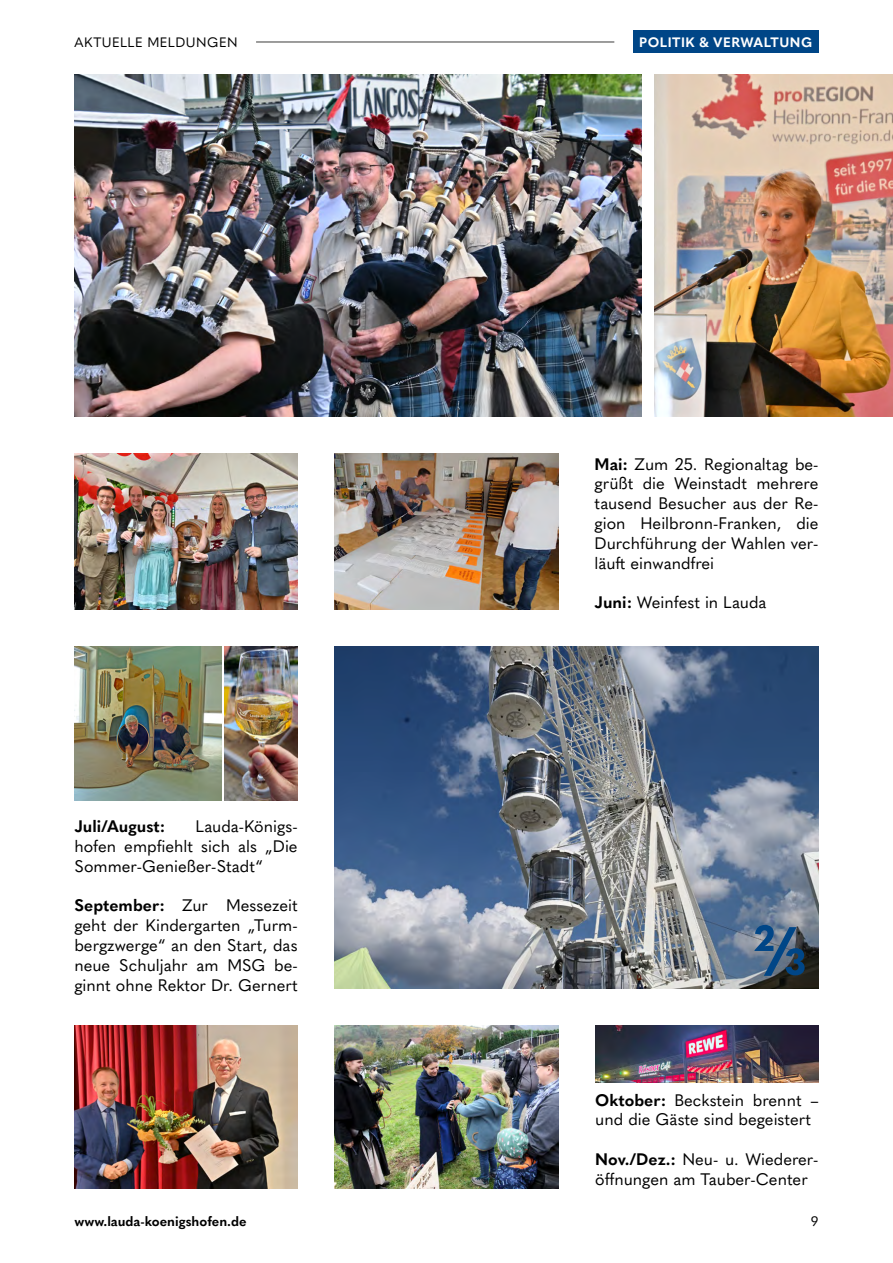
<style>
.page{position:relative;width:893px;height:1263px;background:#fff}
.page>*{position:absolute;margin:0;border:0;box-sizing:border-box;transform-origin:0 0}
.t1{font:16.5px/19.8px "Quasimoda";color:#000;text-align:justify}
.t2{font:700 16.5px "Quasimoda";color:#000}
.t3{font:700 13.5px "Quasimoda";color:#000}
.t4{font:13.5px "Quasimoda";letter-spacing:.04em;color:#000}
.t5{font:700 13.5px "Quasimoda";letter-spacing:.035em;color:#fff}
.s1{font-weight:700}
</style>
<div class="page">
<img style="left:74px;top:454px;width:224px;height:155px">
<img style="left:74px;top:74px;width:568px;height:343px">
<img style="left:74px;top:646px;width:147px;height:154px">
<img style="left:335px;top:454px;width:223px;height:155px">
<img style="left:335px;top:646px;width:484px;height:343px">
<img style="left:595px;top:1026px;width:224px;height:57px">
<img style="left:335px;top:1026px;width:223px;height:162px">
<svg style="left:754px;top:925px;width:51px;height:51px;background:#406080"></svg>
<img style="left:74px;top:1026px;width:224px;height:162px">
<img style="left:224px;top:646px;width:74px;height:154px">
<img style="left:655px;top:74px;width:238px;height:343px">
<div style="left:633px;top:31px;width:186px;height:22px;background:#004687"></div>
<hr style="left:256px;top:42px;width:358px;height:1px;background:#3c3c3b">
<p class="t4" style="left:74px;top:32px;width:165px">AKTUELLE MELDUNGEN</p>
<p class="t5" style="left:639px;top:32px;width:174px">POLITIK &amp; VERWALTUNG</p>
<p class="t2" style="left:74px;top:813px;width:92px">Juli/August:</p>
<p class="t1" style="left:74px;top:815px;width:225px;text-indent:121px">Lauda-Königs&shy;hofen empfiehlt sich als „Die Sommer-Genießer-Stadt“</p>
<p class="t1" style="left:74px;top:894px;width:225px"><span class="s1">September:</span> Zur Messezeit geht der Kindergarten „Turm&shy;bergzwerge“ an den Start, das neue Schuljahr am MSG be&shy;ginnt ohne Rektor Dr. Gernert</p>
<p class="t1" style="left:595px;top:453px;width:225px"><span class="s1">Mai:</span> Zum 25. Regionaltag be&shy;grüßt die Weinstadt mehrere tausend Besucher aus der Re&shy;gion Heilbronn-Franken, die Durchführung der Wahlen ver&shy;läuft einwandfrei</p>
<p class="t1" style="left:595px;top:591px;width:173px"><span class="s1">Juni:</span> Weinfest in Lauda</p>
<p class="t1" style="left:595px;top:1089px;width:225px"><span class="s1">Oktober:</span> Beckstein brennt – und die Gäste sind begeistert</p>
<p class="t1" style="left:595px;top:1148px;width:225px"><span class="s1">Nov./Dez.:</span> Neu- u. Wiederer&shy;öffnungen am Tauber-Center</p>
<p class="t3" style="left:74px;top:1210px;width:174px">www.lauda-koenigshofen.de</p>
<p class="t4" style="left:811px;top:1211px;width:9px">9</p>
</div>
